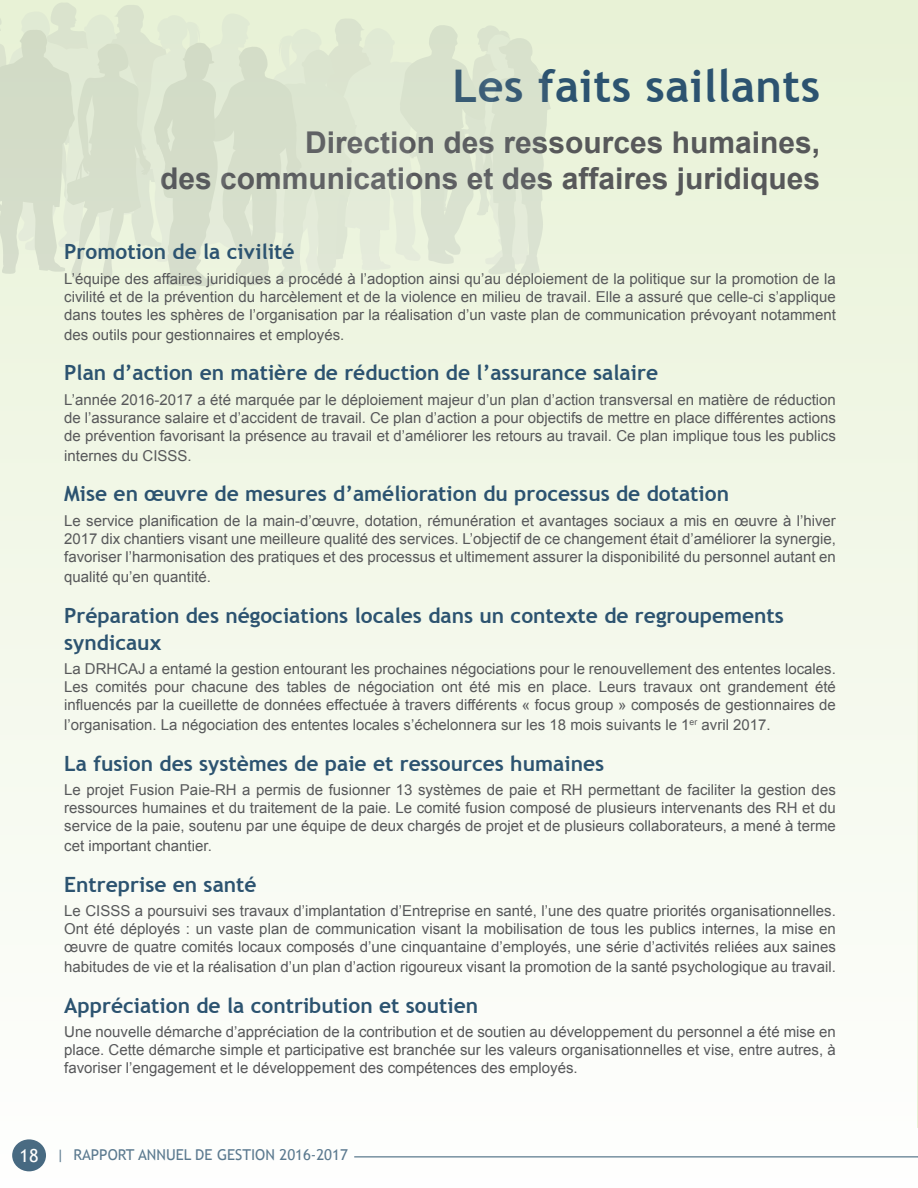
<style>
.page{position:relative;width:918px;height:1188px;background:#fff}
.page>*{position:absolute;margin:0;border:0;box-sizing:border-box;transform-origin:0 0}
.Gros_titre_de_sectio{font:700 45px "Trebuchet MS";letter-spacing:.01em;color:#2c5370}
.t1{font:700 30px/36px "Arial";color:#57585a;text-align:right}
.Sous-titre{font:700 21px/27px "Trebuchet MS";color:#2c5370}
.t2{font:15px/18px "Arial";color:#57585a;text-align:justify}
.t3{font:15px "Trebuchet MS";color:#56758d}
.s1{font-size:18px;color:#fff}
</style>
<div class="page">
<div style="left:0;top:0;width:918px;height:1188px;background:linear-gradient(to bottom,#e8f2d6,#fdfdfd)"></div>
<svg style="left:0;top:2px;width:551px;height:285px;background:#dee7d2"></svg>
<hr style="left:917px;top:0;width:1px;height:1128px;background:#e8f2d6">
<p class="Gros_titre_de_sectio" style="left:453px;top:57px;width:369px">Les faits saillants</p>
<p class="t1" style="left:160px;top:125px;width:662px">Direction des ressources humaines,<br>des communications et des affaires juridiques</p>
<p class="Sous-titre" style="left:64px;top:238px;width:232px">Promotion de la civilité</p>
<p class="t2" style="left:64px;top:270px;width:773px">L’équipe des affaires juridiques a procédé à l’adoption ainsi qu’au déploiement de la politique sur la promotion de la civilité et de la prévention du harcèlement et de la violence en milieu de travail. Elle a assuré que celle-ci s’applique dans toutes les sphères de l’organisation par la réalisation d’un vaste plan de communication prévoyant notamment</p>
<p class="t2" style="left:64px;top:326px;width:282px">des outils pour gestionnaires et employés.</p>
<p class="Sous-titre" style="left:64px;top:359px;width:595px">Plan d’action en matière de réduction de l’assurance salaire</p>
<p class="t2" style="left:64px;top:391px;width:773px">L’année 2016-2017 a été marquée par le déploiement majeur d’un plan d’action transversal en matière de réduction de l’assurance salaire et d’accident de travail. Ce plan d’action a pour objectifs de mettre en place différentes actions de prévention favorisant la présence au travail et d’améliorer les retours au travail. Ce plan implique tous les publics</p>
<p class="t2" style="left:64px;top:447px;width:129px">internes du CISSS.</p>
<p class="Sous-titre" style="left:64px;top:481px;width:666px">Mise en œuvre de mesures d’amélioration du processus de dotation</p>
<p class="t2" style="left:64px;top:512px;width:773px">Le service planification de la main-d’œuvre, dotation, rémunération et avantages sociaux a mis en œuvre à l’hiver 2017 dix chantiers visant une meilleure qualité des services. L’objectif de ce changement était d’améliorer la synergie, favoriser l’harmonisation des pratiques et des processus et ultimement assurer la disponibilité du personnel autant en</p>
<p class="t2" style="left:64px;top:568px;width:148px">qualité qu’en quantité.</p>
<p class="Sous-titre" style="left:64px;top:602px;width:721px">Préparation des négociations locales dans un contexte de regroupements syndicaux</p>
<p class="t2" style="left:64px;top:660px;width:773px">La DRHCAJ a entamé la gestion entourant les prochaines négociations pour le renouvellement des ententes locales.<br>Les comités pour chacune des tables de négociation ont été mis en place. Leurs travaux ont grandement été influencés par la cueillette de données effectuée à travers différents « focus group » composés de gestionnaires de</p>
<p class="t2" style="left:64px;top:716px;width:708px">l’organisation. La négociation des ententes locales s’échelonnera sur les 18 mois suivants le 1<sup>er</sup> avril 2017.</p>
<p class="Sous-titre" style="left:64px;top:750px;width:541px">La fusion des systèmes de paie et ressources humaines</p>
<p class="t2" style="left:64px;top:781px;width:773px">Le projet Fusion Paie-RH a permis de fusionner 13 systèmes de paie et RH permettant de faciliter la gestion des ressources humaines et du traitement de la paie. Le comité fusion composé de plusieurs intervenants des RH et du service de la paie, soutenu par une équipe de deux chargés de projet et de plusieurs collaborateurs, a mené à terme</p>
<p class="t2" style="left:64px;top:837px;width:149px">cet important chantier.</p>
<p class="Sous-titre" style="left:64px;top:871px;width:194px">Entreprise en santé</p>
<p class="t2" style="left:64px;top:902px;width:773px">Le CISSS a poursuivi ses travaux d’implantation d’Entreprise en santé, l’une des quatre priorités organisationnelles.<br>Ont été déployés : un vaste plan de communication visant la mobilisation de tous les publics internes, la mise en œuvre de quatre comités locaux composés d’une cinquantaine d’employés, une série d’activités reliées aux saines</p>
<p class="t2" style="left:64px;top:958px;width:773px">habitudes de vie et la réalisation d’un plan d’action rigoureux visant la promotion de la santé psychologique au travail.</p>
<p class="Sous-titre" style="left:64px;top:992px;width:415px">Appréciation de la contribution et soutien</p>
<p class="t2" style="left:64px;top:1023px;width:773px">Une nouvelle démarche d’appréciation de la contribution et de soutien au développement du personnel a été mise en place. Cette démarche simple et participative est branchée sur les valeurs organisationnelles et vise, entre autres, à favoriser l’engagement et le développement des compétences des employés.</p>
<p class="t3" style="left:20px;top:1146px;width:330px"><span class="s1">18</span> | RAPPORT ANNUEL DE GESTION 2016-2017</p>
</div>
